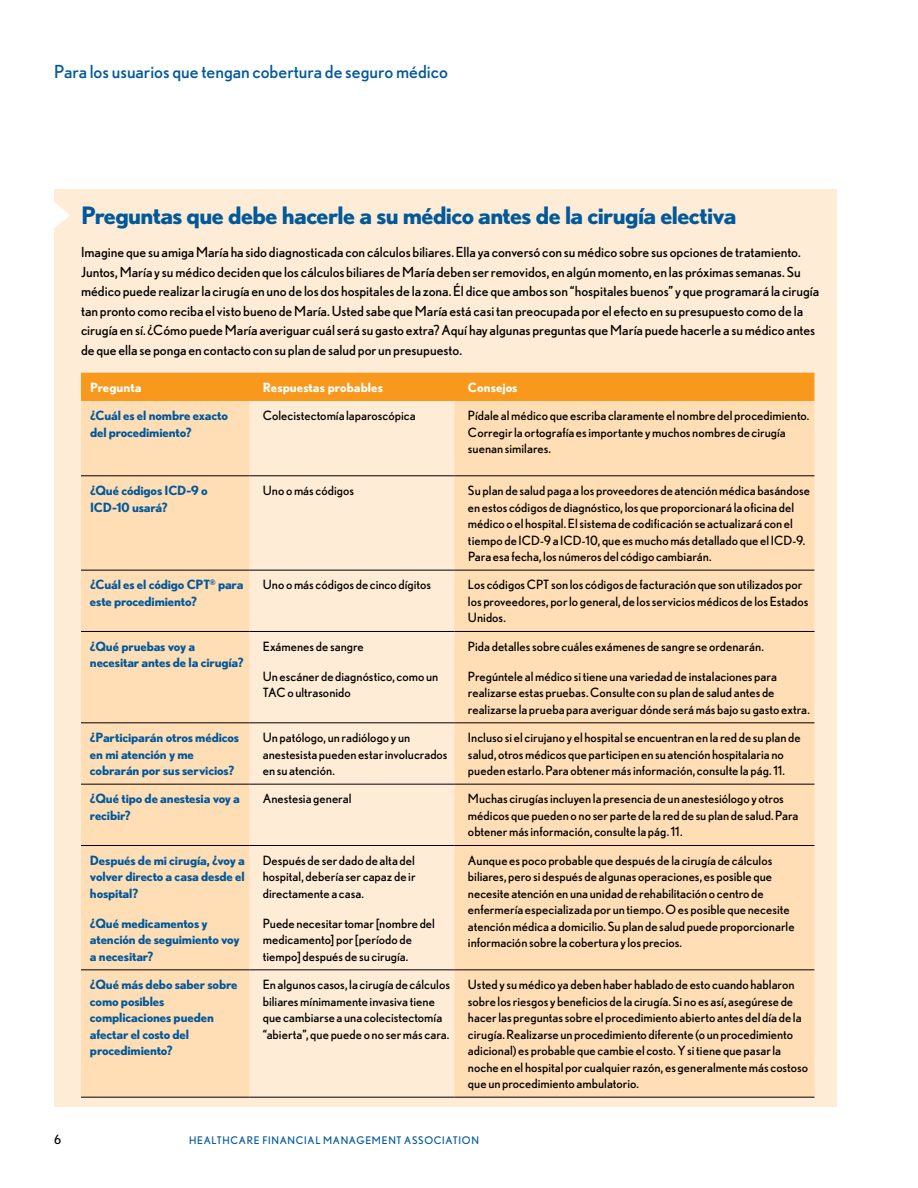
<style>
.page{position:relative;width:918px;height:1188px;background:#fff}
.page>*{position:absolute;margin:0;border:0;box-sizing:border-box;transform-origin:0 0}
.t1{font:700 24px "Nobel";letter-spacing:-.025em;color:#00599b}
.t2{font:18px "Nobel";color:#00599b}
.t3{font:13.8px/19.5px "Nobel";color:#000}
.t4{font:12.75px/16.5px "Nobel";color:#000}
.t5{font:700 12.75px/16.5px "Nobel";letter-spacing:-.01em;color:#00599b}
.t6{font:700 12.75px "Nobel";letter-spacing:.005em;color:#fff}
.t7{font:10.5px "Nobel";letter-spacing:.28em;color:#00599b}
</style>
<div class="page">
<div style="left:54px;top:189px;width:783px;height:918px;background:#ffecd6"></div>
<div style="left:81px;top:373px;width:733px;height:28px;background:#f8991d"></div>
<svg style="left:81px;top:401px;width:733px;height:696px;background:#fde0bd"></svg>
<hr style="left:81px;top:475px;width:168px;height:1px;background:#000">
<hr style="left:249px;top:475px;width:205px;height:1px;background:#000">
<hr style="left:454px;top:475px;width:360px;height:1px;background:#000">
<hr style="left:81px;top:570px;width:168px;height:1px;background:#000">
<hr style="left:249px;top:570px;width:205px;height:1px;background:#000">
<hr style="left:454px;top:570px;width:360px;height:1px;background:#000">
<hr style="left:81px;top:631px;width:168px;height:1px;background:#000">
<hr style="left:249px;top:631px;width:205px;height:1px;background:#000">
<hr style="left:454px;top:631px;width:360px;height:1px;background:#000">
<hr style="left:81px;top:723px;width:168px;height:1px;background:#000">
<hr style="left:249px;top:723px;width:205px;height:1px;background:#000">
<hr style="left:454px;top:723px;width:360px;height:1px;background:#000">
<hr style="left:81px;top:784px;width:168px;height:1px;background:#000">
<hr style="left:249px;top:784px;width:205px;height:1px;background:#000">
<hr style="left:454px;top:784px;width:360px;height:1px;background:#000">
<hr style="left:81px;top:845px;width:168px;height:1px;background:#000">
<hr style="left:249px;top:845px;width:205px;height:1px;background:#000">
<hr style="left:454px;top:845px;width:360px;height:1px;background:#000">
<hr style="left:81px;top:970px;width:168px;height:1px;background:#000">
<hr style="left:249px;top:970px;width:205px;height:1px;background:#000">
<hr style="left:454px;top:970px;width:360px;height:1px;background:#000">
<hr style="left:81px;top:1097px;width:168px;height:1px;background:#000">
<hr style="left:249px;top:1097px;width:205px;height:1px;background:#000">
<hr style="left:454px;top:1097px;width:360px;height:1px;background:#000">
<h2 class="t2" style="left:54px;top:61px;width:396px">Para los usuarios que tengan cobertura de seguro médico</h2>
<h1 class="t1" style="left:81px;top:201px;width:657px">Preguntas que debe hacerle a su médico antes de la cirugía electiva</h1>
<p class="t3" style="left:81px;top:242px;width:740px">Imagine que su amiga María ha sido diagnosticada con cálculos biliares. Ella ya conversó con su médico sobre sus opciones de tratamiento.<br>Juntos, María y su médico deciden que los cálculos biliares de María deben ser removidos, en algún momento, en las próximas semanas. Su médico puede realizar la cirugía en uno de los dos hospitales de la zona. Él dice que ambos son “hospitales buenos” y que programará la cirugía tan pronto como reciba el visto bueno de María. Usted sabe que María está casi tan preocupada por el efecto en su presupuesto como de la cirugía en sí. ¿Cómo puede María averiguar cuál será su gasto extra? Aquí hay algunas preguntas que María puede hacerle a su médico antes de que ella se ponga en contacto con su plan de salud por un presupuesto.</p>
<p class="t6" style="left:90px;top:380px;width:53px">Pregunta</p>
<p class="t6" style="left:263px;top:380px;width:122px">Respuestas probables</p>
<p class="t6" style="left:468px;top:380px;width:51px">Consejos</p>
<p class="t5" style="left:90px;top:407px;width:139px">¿Cuál es el nombre exacto del procedimiento?</p>
<p class="t4" style="left:263px;top:407px;width:154px">Colecistectomía laparoscópica</p>
<p class="t4" style="left:468px;top:407px;width:343px">Pídale al médico que escriba claramente el nombre del procedimiento.<br>Corregir la ortografía es importante y muchos nombres de cirugía suenan similares.</p>
<p class="t5" style="left:90px;top:482px;width:119px">¿Qué códigos ICD -9 o<br>ICD -10 usará?</p>
<p class="t4" style="left:263px;top:482px;width:93px">Uno o más códigos</p>
<p class="t4" style="left:468px;top:482px;width:343px">Su plan de salud paga a los proveedores de atención médica basándose en estos códigos de diagnóstico, los que proporcionará la oficina del médico o el hospital. El sistema de codificación se actualizará con el tiempo de I CD-9 a I CD-10, que es mucho más detallado que el I CD-9.<br>Para esa fecha, los números del código cambiarán.</p>
<p class="t5" style="left:90px;top:576px;width:155px">¿Cuál es el código CPT<sup>®</sup> para este procedimiento?</p>
<p class="t4" style="left:263px;top:576px;width:170px">Uno o más códigos de cinco dígitos</p>
<p class="t4" style="left:468px;top:576px;width:342px">Los códigos CPT son los códigos de facturación que son utilizados por los proveedores, por lo general, de los servicios médicos de los Estados<br>Unidos.</p>
<p class="t5" style="left:90px;top:638px;width:155px">¿Qué pruebas voy a necesitar antes de la cirugía?</p>
<p class="t4" style="left:263px;top:638px;width:103px">Exámenes de sangre</p>
<p class="t4" style="left:263px;top:668px;width:177px">Un escáner de diagnóstico, como un<br>TAC o ultrasonido</p>
<p class="t4" style="left:468px;top:638px;width:297px">Pida detalles sobre cuáles exámenes de sangre se ordenarán.</p>
<p class="t4" style="left:468px;top:668px;width:343px">Pregúntele al médico si tiene una variedad de instalaciones para realizarse estas pruebas. Consulte con su plan de salud antes de realizarse la prueba para averiguar dónde será más bajo su gasto extra.</p>
<p class="t5" style="left:90px;top:729px;width:151px">¿Participarán otros médicos en mi atención y me cobrarán por sus servicios?</p>
<p class="t4" style="left:263px;top:729px;width:186px">Un patólogo, un radiólogo y un anestesista pueden estar involucrados en su atención.</p>
<p class="t4" style="left:468px;top:729px;width:334px">Incluso si el cirujano y el hospital se encuentran en la red de su plan de salud, otros médicos que participen en su atención hospitalaria no pueden estarlo. Para obtener más información, consulte la pág. 11.</p>
<p class="t5" style="left:90px;top:790px;width:152px">¿Qué tipo de anestesia voy a recibir?</p>
<p class="t4" style="left:263px;top:790px;width:90px">Anestesia general</p>
<p class="t4" style="left:468px;top:790px;width:332px">Muchas cirugías incluyen la presencia de un anestesiólogo y otros médicos que pueden o no ser parte de la red de su plan de salud. Para obtener más información, consulte la pág. 11.</p>
<p class="t5" style="left:90px;top:852px;width:156px;text-align:justify">Después de mi cirugía, ¿voy a volver directo a casa desde el hospital?</p>
<p class="t5" style="left:90px;top:915px;width:151px">¿Qué medicamentos y atención de seguimiento voy a necesitar?</p>
<p class="t4" style="left:263px;top:852px;width:154px;text-align:justify">Después de ser dado de alta del hospital, debería ser capaz de ir directamente a casa.</p>
<p class="t4" style="left:263px;top:915px;width:174px">Puede necesitar tomar [nombre del medicamento] por [período de tiempo] después de su cirugía.</p>
<p class="t4" style="left:468px;top:852px;width:328px">Aunque es poco probable que después de la cirugía de cálculos biliares, pero si después de algunas operaciones, es posible que necesite atención en una unidad de rehabilitación o centro de enfermería especializada por un tiempo. O es posible que necesite atención médica a domicilio. Su plan de salud puede proporcionarle información sobre la cobertura y los precios.</p>
<p class="t5" style="left:90px;top:976px;width:149px">¿Qué más debo saber sobre como posibles complicaciones pueden afectar el costo del procedimiento?</p>
<p class="t4" style="left:263px;top:976px;width:189px">En algunos casos, la cirugía de cálculos biliares mínimamente invasiva tiene que cambiarse a una colecistectomía “abierta”, que puede o no ser más cara.</p>
<p class="t4" style="left:468px;top:976px;width:342px">Usted y su médico ya deben haber hablado de esto cuando hablaron sobre los riesgos y beneficios de la cirugía. Si no es así, asegúrese de hacer las preguntas sobre el procedimiento abierto antes del día de la cirugía. Realizarse un procedimiento diferente (o un procedimiento adicional) es probable que cambie el costo. Y si tiene que pasar la noche en el hospital por cualquier razón, es generalmente más costoso que un procedimiento ambulatorio.</p>
<p class="t4" style="left:54px;top:1131px;width:9px">6</p>
<p class="t7" style="left:189px;top:1135px;width:36px">Healthca</p>
<p class="t7" style="left:247px;top:1135px;width:234px">re Financial Managem ent Association</p>
</div>
